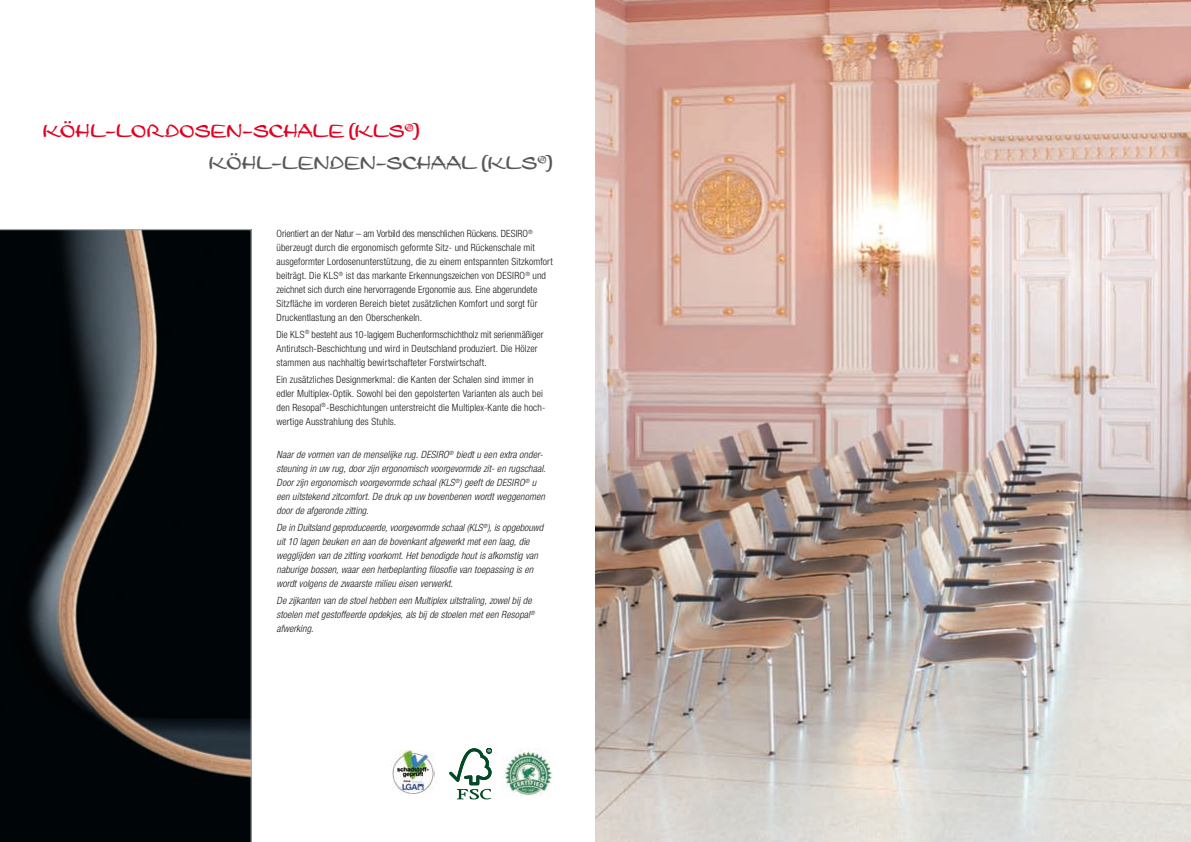
<style>
.page{position:relative;width:1191px;height:842px;background:#fff}
.page>*{position:absolute;margin:0;border:0;box-sizing:border-box;transform-origin:0 0}
.t1{font:18px/31.7px "Leger DOT";letter-spacing:.005em;color:#e20020}
.t2{font:18px "Leger DOT";letter-spacing:.005em;color:#58585a}
.t3{font:300 condensed 10px/14px "Helvetica Neue LT";letter-spacing:.01em;color:#1a171c}
.t4{font:italic 300 condensed 10px/14px "Helvetica Neue LT";letter-spacing:.01em;color:#1a171c}
.s1{color:#58585a}
</style>
<div class="page">
<img style="left:595px;top:0;width:596px;height:842px">
<svg style="left:0;top:229px;width:252px;height:613px;background:#181b1b"></svg>
<img style="left:391px;top:750px;width:44px;height:44px">
<img style="left:502px;top:748px;width:51px;height:48px">
<svg style="left:449px;top:748px;width:42px;height:51px"></svg>
<h1 class="t1" style="left:209px;top:115px;width:213px;text-indent:-166px">KÖHL-LORDOSEN-SCHALE (KLS<sup>®</sup>)<br><span class="s1">KÖHL-LENDEN</span></h1>
<h1 class="t2" style="left:376px;top:150px;width:178px">-SCHAAL (KLS<sup>®</sup>)</h1>
<p class="t3" style="left:276px;top:226px;width:278px">Orientiert an der Natur – am Vorbild des menschlichen Rückens. DESIRO<sup>® </sup>überzeugt durch die ergonomisch geformte Sitz- und Rückenschale mit ausgeformter Lordosenunterstützung, die zu einem entspannten Sitzkomfort beiträgt. Die KLS<sup>®</sup> ist das markante Erkennungszeichen von DESIRO<sup>®</sup> und zeichnet sich durch eine hervorragende Ergonomie aus. Eine abgerundete Sitzfläche im vorderen Bereich bietet zusätzlichen Komfort und sorgt für Druckentlastung an den Oberschenkeln.</p>
<p class="t3" style="left:276px;top:327px;width:268px">Die KLS<sup>®</sup> besteht aus 10-lagigem Buchenformschichtholz mit serienmäßiger<br>Antirutsch-Beschichtung und wird in Deutschland produziert. Die Hölzer stammen aus nachhaltig bewirtschafteter Forstwirtschaft.</p>
<p class="t3" style="left:276px;top:372px;width:270px">Ein zusätzliches Designmerkmal: die Kanten der Schalen sind immer in edler Multiplex-Optik. Sowohl bei den gepolsterten Varianten als auch bei den Resopal<sup>®</sup>-Beschichtungen unterstreicht die Multiplex-Kante die hoch&shy;wertige Ausstrahlung des Stuhls.</p>
<p class="t4" style="left:276px;top:448px;width:271px">Naar de vormen van de menselijke rug. DESIRO<sup>®</sup> biedt u een extra onder&shy;steuning in uw rug, door zijn ergonomisch voorgevormde zit- en rugschaal.<br>Door zijn ergonomisch voorgevormde schaal (KLS<sup>®</sup>) geeft de DESIRO<sup>®</sup> u een uitstekend zitcomfort. De druk op uw bovenbenen wordt weggenomen door de afgeronde zitting.</p>
<p class="t4" style="left:276px;top:520px;width:268px">De in Duitsland geproduceerde, voorgevormde schaal (KLS<sup>®</sup>), is opgebouwd uit 10 lagen beuken en aan de bovenkant afgewerkt met een laag, die wegglijden van de zitting voorkomt. Het benodigde hout is afkomstig van naburige bossen, waar een herbeplanting filosofie van toepassing is en wordt volgens de zwaarste milieu eisen verwerkt.</p>
<p class="t4" style="left:276px;top:593px;width:260px">De zijkanten van de stoel hebben een Multiplex uitstraling, zowel bij de stoelen met gestoffeerde opdekjes, als bij de stoelen met een Resopal<sup>® </sup>afwerking.</p>
</div>
